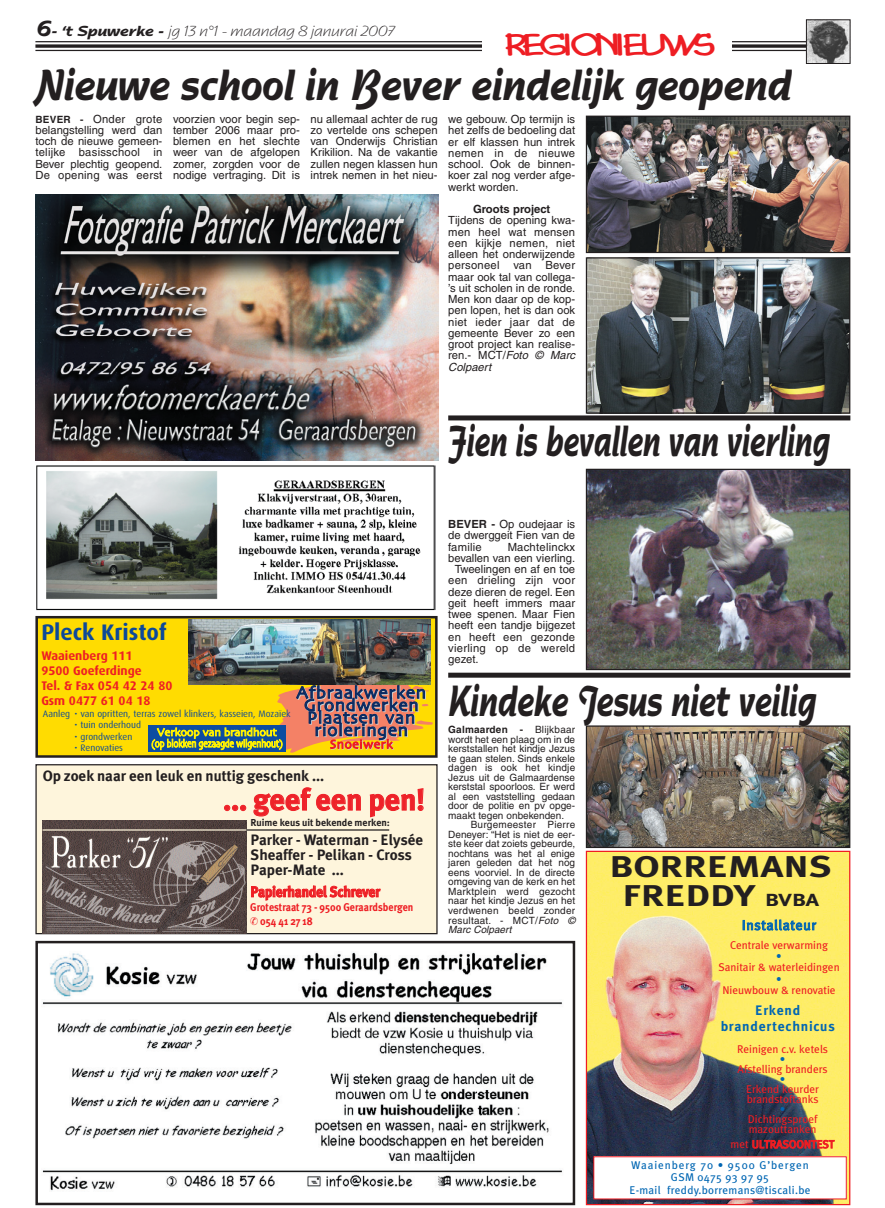
<style>
.page{position:relative;width:885px;height:1208px;background:#fff}
.page>*{position:absolute;margin:0;border:0;box-sizing:border-box;transform-origin:0 0}
.t1{font:700 45px "Nadianne";color:#231f20;scale:.8 1}
.t2{font:700 45px "Nadianne";color:#231f20;scale:.6 1}
.t3{font:700 45px "Nadianne";color:#231f20;scale:.65 1}
.t4{font:700 30.12px "Meta Plus";color:#ee2229}
.t5{font:700 30px/28.8px "Meta Plus";color:#231f20;text-align:center;scale:1.3 1}
.t6{font:30px "Cosmic";letter-spacing:-.06em;color:#ee1d23;scale:1.5 1}
.t7{font:700 22.5px "Dax";color:#0d4999}
.t8{font:17.5px/12.5px "Skia";letter-spacing:.045em;color:#092a62;text-align:center}
.t9{font:700 15px/15px "Meta Plus";color:#231f20}
.t10{font:15px "Nadianne";color:#231f20}
.t11{font:700 14.88px "Meta Plus";color:#ee1d23;scale:.9 1}
.t12{font:700 13.75px/16.5px "Meta Plus";letter-spacing:.055em;color:#0166b3;text-align:center}
.t13{font:13.75px "Meta Plus";letter-spacing:.05em;color:#0166b3}
.t14{font:700 12.5px/15px "Dax";color:#ee1e24}
.t15{font:12.5px "Skia";letter-spacing:.045em;color:#ee1d23}
.t16{font:11.25px/11.2px "Helvetica";color:#231f20;text-align:justify}
.t17{font:11.25px/10px "Meta Plus";color:#ee1d23}
.t18{font:11.25px/12.5px "Meta Plus";letter-spacing:.025em;color:#0166b3;text-align:center}
.t19{font:11.25px "Helvetica";letter-spacing:.02em;color:#231f20}
.t20{font:11.25px/11.2px "Skia";color:#fff101;text-align:center}
.t21{font:700 11.25px/13.8px "Meta Plus";color:#ee1d23;scale:.9 1}
.t22{font:700 11.25px "Helvetica";color:#231f20}
.t23{font:10px/9.5px "Helvetica";color:#231f20;text-align:justify}
.t24{font:700 10px "Meta Plus";color:#231f20}
.t25{font:9.38px "Dax";color:#0d4999}
.s1{font-weight:700;font-size:22.5px}
.s2{font-weight:700}
.s3{font-weight:700;font-size:10px}
.s4{font-style:italic}
.s5{font-size:17.5px}
</style>
<div class="page">
<hr style="left:35px;top:41px;width:815px;height:1px;background:#231f20">
<svg style="left:35px;top:44px;width:771px;height:4px;background:#474444"></svg>
<hr style="left:35px;top:50px;width:815px;height:1px;background:#231f20">
<img style="left:808px;top:21px;width:40px;height:41px">
<div style="left:806px;top:19px;width:44px;height:45px;border:1px solid #231f20"></div>
<div style="left:482px;top:27px;width:250px;height:37px;background:#fff"></div>
<img style="left:38px;top:943px;width:534px;height:248px">
<div style="left:35px;top:940px;width:540px;height:265px;border:2px solid #231f20"></div>
<img style="left:35px;top:194px;width:403px;height:267px">
<img style="left:588px;top:852px;width:260px;height:351px">
<div style="left:586px;top:850px;width:264px;height:355px;border:1px solid #ee1d23"></div>
<div style="left:594px;top:1156px;width:252px;height:42px;background:#fff"></div>
<div style="left:593px;top:1156px;width:254px;height:43px;border:1px solid #ee1d23"></div>
<img style="left:36px;top:465px;width:400px;height:145px">
<div style="left:37px;top:617px;width:399px;height:139px;background:#ffdc01"></div>
<div style="left:35px;top:616px;width:403px;height:141px;border:2px solid #231f20"></div>
<svg style="left:277px;top:684px;width:156px;height:69px"></svg>
<div style="left:148px;top:725px;width:138px;height:26px;background:#0d4da1"></div>
<img style="left:189px;top:620px;width:242px;height:64px">
<div style="left:36px;top:764px;width:401px;height:169px;background:#fef5dc"></div>
<div style="left:35px;top:764px;width:403px;height:170px;border:1px solid #231f20"></div>
<img style="left:43px;top:820px;width:204px;height:113px">
<hr style="left:246px;top:829px;width:143px;height:1px;background:#231f20">
<hr style="left:43px;top:829px;width:203px;height:1px;background:#fef5dc">
<img style="left:588px;top:118px;width:260px;height:133px">
<div style="left:586px;top:116px;width:264px;height:137px;border:1px solid #231f20"></div>
<img style="left:588px;top:259px;width:260px;height:153px">
<div style="left:586px;top:257px;width:264px;height:157px;border:1px solid #231f20"></div>
<img style="left:588px;top:471px;width:260px;height:197px">
<div style="left:586px;top:469px;width:264px;height:201px;border:1px solid #231f20"></div>
<img style="left:588px;top:727px;width:260px;height:119px">
<div style="left:586px;top:725px;width:264px;height:123px;border:1px solid #231f20"></div>
<div style="left:448px;top:415px;width:402px;height:5px;background:#231f20"></div>
<div style="left:448px;top:672px;width:402px;height:5px;background:#231f20"></div>
<h3 class="t10" style="left:35px;top:23px;width:361px"><span class="s1">6</span><span class="s2">- ‘t Spuwerke -</span> jg 13 n°1 - maandag 8 janurai 2007</h3>
<h3 class="t6" style="left:502px;top:27px;width:141px">REGIONIEUWS</h3>
<h1 class="t1" style="left:35px;top:70px;width:947px">Nieuwe school in Bever eindelijk geopend</h1>
<p class="t16" style="left:35px;top:114px;width:128px"><span class="s3">BEVER -</span> Onder grote belangstelling werd dan toch de nieuwe gemeen&shy;telijke basisschool in Bever plechtig geopend.<br>De opening was eerst</p>
<p class="t16" style="left:173px;top:114px;width:129px">voorzien voor begin sep&shy;tember 2006 maar pro&shy;blemen en het slechte weer van de afgelopen zomer, zorgden voor de nodige vertraging. Dit is</p>
<p class="t16" style="left:311px;top:114px;width:128px">nu allemaal achter de rug zo vertelde ons schepen van Onderwijs Christian Krikilion. Na de vakantie zullen negen klassen hun intrek nemen in het nieu-</p>
<p class="t16" style="left:448px;top:115px;width:128px">we gebouw. Op termijn is het zelfs de bedoeling dat er elf klassen hun intrek nemen in de nieuwe school. Ook de binnen&shy;koer zal nog verder afge&shy;werkt worden.</p>
<p class="t22" style="left:473px;top:205px;width:79px">Groots project</p>
<p class="t16" style="left:448px;top:216px;width:128px">Tijdens de opening kwa&shy;men heel wat mensen een kijkje nemen, niet alleen het onderwijzende personeel van Bever maar ook tal van collega-’s uit scholen in de ronde.<br>Men kon daar op de kop&shy;pen lopen, het is dan ook niet ieder jaar dat de gemeente Bever zo een groot project kan realise&shy;ren.- MCT/<span class="s4">Foto © Marc Colpaert</span></p>
<h3 class="t7" style="left:41px;top:623px;width:127px">Pleck Kristof</h3>
<p class="t14" style="left:41px;top:648px;width:133px">Waaienberg 111<br>9500 Goeferdinge<br>Tel. &amp; Fax 054 42 24 80<br>Gsm 0477 61 04 18</p>
<p class="t25" style="left:43px;top:709px;width:250px">Aanleg • van opritten, terras zowel klinkers, kasseien, Mozaïek</p>
<p class="t25" style="left:75px;top:721px;width:68px">• tuin onderhoud</p>
<p class="t25" style="left:75px;top:732px;width:59px">• grondwerken</p>
<p class="t25" style="left:75px;top:743px;width:50px">• Renovaties</p>
<h3 class="t8" style="left:296px;top:687px;width:131px">Afbraakwerken<br>Grondwerken<br>Plaatsen van rioleringen</h3>
<p class="t15" style="left:330px;top:739px;width:64px">Snoeiwerk</p>
<p class="t20" style="left:151px;top:727px;width:133px">Verkoop van brandhout (op blokken gezaagde wilgenhout)</p>
<h3 class="t9" style="left:43px;top:769px;width:283px">Op zoek naar een leuk en nuttig geschenk ...</h3>
<h2 class="t4" style="left:223px;top:787px;width:204px">... geef een pen!</h2>
<p class="t24" style="left:251px;top:818px;width:141px">Ruime keus uit bekende merken:</p>
<h3 class="t9" style="left:251px;top:833px;width:174px">Parker - Waterman - Elysée<br>Sheaffer - Pelikan - Cross<br>Paper-Mate ...</h3>
<h3 class="t11" style="left:250px;top:885px;width:146px">Papierhandel Schrever</h3>
<p class="t21" style="left:250px;top:900px;width:183px">Grotestraat 73 - 9500 Geraardsbergen ✆ 054 41 27 18</p>
<h1 class="t2" style="left:448px;top:426px;width:637px">Fien is bevallen van vierling</h1>
<p class="t16" style="left:448px;top:519px;width:128px"><span class="s2">BEVER -</span> Op oudejaar is de dwerggeit Fien van de familie</p>
<p class="t19" style="left:508px;top:542px;width:69px">Machtelinckx</p>
<p class="t16" style="left:448px;top:553px;width:128px">bevallen van een vierling.</p>
<p class="t16" style="left:455px;top:564px;width:122px">Tweelingen en af en toe</p>
<p class="t19" style="left:448px;top:576px;width:128px">een drieling zijn voor</p>
<p class="t16" style="left:448px;top:587px;width:128px">deze dieren de regel. Een</p>
<p class="t16" style="left:448px;top:598px;width:128px">geit heeft immers maar</p>
<p class="t16" style="left:448px;top:609px;width:128px">twee spenen. Maar Fien</p>
<p class="t16" style="left:448px;top:621px;width:128px">heeft een tandje bijgezet</p>
<p class="t19" style="left:448px;top:632px;width:128px">en heeft een gezonde</p>
<p class="t19" style="left:448px;top:644px;width:128px">vierling op de wereld</p>
<p class="t16" style="left:448px;top:654px;width:32px">gezet.</p>
<h1 class="t3" style="left:448px;top:686px;width:568px">Kindeke Jesus niet veilig</h1>
<p class="t23" style="left:448px;top:726px;width:129px"><span class="s2">Galmaarden -</span> Blijkbaar wordt het een plaag om in de kerststallen het kindje Jezus te gaan stelen. Sinds enkele dagen is ook het kindje Jezus uit de Galmaardense kerststal spoorloos. Er werd al een vaststelling gedaan door de politie en pv opge&shy;maakt tegen onbekenden.</p>
<p class="t23" style="left:448px;top:821px;width:129px;text-indent:23px">Burgemeester Pierre Deneyer: “Het is niet de eer&shy;ste keer dat zoiets gebeurde, nochtans was het al enige jaren geleden dat het nog eens voorviel. In de directe omgeving van de kerk en het Marktplein werd gezocht naar het kindje Jezus en het verdwenen beeld zonder resultaat. - MCT/<span class="s4">Foto © Marc Colpaert</span></p>
<h3 class="t5" style="left:610px;top:854px;width:173px">BORREMANS<br>FREDDY <span class="s5">BVBA</span></h3>
<p class="t13" style="left:742px;top:919px;width:76px">Installateur</p>
<p class="t17" style="left:730px;top:940px;width:99px">Centrale verwarming</p>
<p class="t18" style="left:776px;top:950px;width:7px">•</p>
<p class="t17" style="left:718px;top:963px;width:123px">Sanitair &amp; waterleidingen</p>
<p class="t18" style="left:776px;top:973px;width:7px">•</p>
<p class="t17" style="left:722px;top:985px;width:115px">Nieuwbouw &amp; renovatie</p>
<p class="t12" style="left:721px;top:1002px;width:116px">Erkend brandertechnicus</p>
<p class="t17" style="left:737px;top:1045px;width:92px">Reinigen c.v. ketels</p>
<p class="t18" style="left:780px;top:1054px;width:7px">•</p>
<p class="t17" style="left:738px;top:1065px;width:92px">Afstelling branders</p>
<p class="t18" style="left:780px;top:1074px;width:7px">•</p>
<p class="t17" style="left:746px;top:1085px;width:74px">Erkend keurder brandstoftanks</p>
<p class="t18" style="left:780px;top:1104px;width:7px">•</p>
<p class="t17" style="left:748px;top:1115px;width:71px">Dichtingsproef mazouttanken</p>
<p class="t17" style="left:731px;top:1140px;width:105px">met ULTRASOONTEST</p>
<p class="t18" style="left:630px;top:1159px;width:182px">Waaienberg 70 • 9500 G’bergen<br>GSM 0475 93 97 95<br>E-mail freddy.borremans@tiscali.be</p>
</div>
